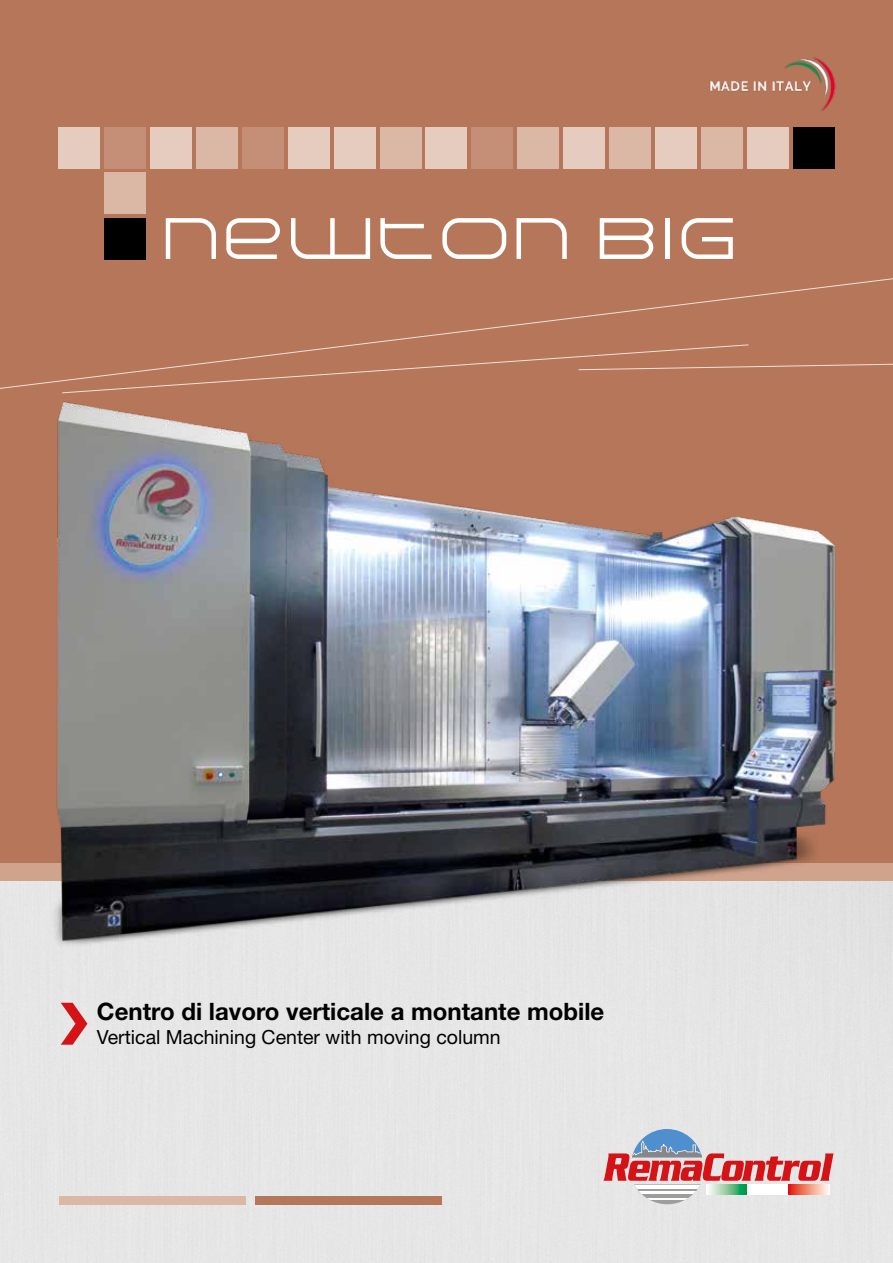
<style>
.page{position:relative;width:893px;height:1263px;background:#fff}
.page>*{position:absolute;margin:0;border:0;box-sizing:border-box;transform-origin:0 0}
.t1{font:58.95px "Arkitech";letter-spacing:.01em;color:#fff}
.t2{font:700 24px "Helvetica Neue";color:#000}
.t3{font:19.5px "Helvetica Neue";color:#000}
</style>
<div class="page">
<div style="left:0;top:880px;width:893px;height:383px;background:#e6e6e6"></div>
<div style="left:0;top:0;width:893px;height:867px;background:#b5765a"></div>
<div style="left:0;top:863px;width:893px;height:17px;background:#d0a38d"></div>
<div style="left:59px;top:1196px;width:187px;height:8px;background:#dbb7a5"></div>
<div style="left:255px;top:1196px;width:187px;height:8px;background:#b5765a"></div>
<svg style="left:0;top:278px;width:893px;height:111px"></svg>
<svg style="left:62px;top:344px;width:831px;height:49px"></svg>
<div style="left:609px;top:128px;width:42px;height:41px;background:#dbb7a5"></div>
<div style="left:380px;top:128px;width:41px;height:41px;background:#dbb7a5"></div>
<div style="left:288px;top:128px;width:41px;height:41px;background:#e6ccbf"></div>
<div style="left:150px;top:128px;width:42px;height:41px;background:#e6ccbf"></div>
<div style="left:242px;top:128px;width:42px;height:41px;background:#c48f76"></div>
<div style="left:747px;top:128px;width:41px;height:41px;background:#e6ccbf"></div>
<div style="left:59px;top:128px;width:41px;height:41px;background:#e6ccbf"></div>
<div style="left:655px;top:128px;width:42px;height:41px;background:#e6ccbf"></div>
<div style="left:426px;top:128px;width:41px;height:41px;background:#e6ccbf"></div>
<div style="left:105px;top:128px;width:41px;height:41px;background:#c48f76"></div>
<div style="left:105px;top:173px;width:41px;height:41px;background:#dbb7a5"></div>
<div style="left:105px;top:218px;width:41px;height:41px;background:#000"></div>
<div style="left:701px;top:128px;width:41px;height:41px;background:#dbb7a5"></div>
<div style="left:472px;top:128px;width:41px;height:41px;background:#c48f76"></div>
<div style="left:518px;top:128px;width:41px;height:41px;background:#dbb7a5"></div>
<div style="left:564px;top:128px;width:41px;height:41px;background:#e6ccbf"></div>
<div style="left:334px;top:128px;width:41px;height:41px;background:#e6ccbf"></div>
<div style="left:196px;top:128px;width:42px;height:41px;background:#dbb7a5"></div>
<div style="left:793px;top:128px;width:41px;height:41px;background:#000"></div>
<img style="left:34px;top:393px;width:830px;height:593px">
<svg style="left:603px;top:1129px;width:230px;height:75px;background:#d5afb3"></svg>
<svg style="left:706px;top:1184px;width:41px;height:10px"></svg>
<div style="left:747px;top:1184px;width:41px;height:10px;background:#fff"></div>
<svg style="left:788px;top:1184px;width:41px;height:10px"></svg>
<img style="left:709px;top:57px;width:127px;height:54px">
<svg style="left:61px;top:1003px;width:26px;height:42px"></svg>
<h1 class="t1" style="left:160px;top:199px;width:580px">NEWTON BIG</h1>
<p class="t2" style="left:97px;top:997px;width:509px">Centro di lavoro verticale a montante mobile</p>
<p class="t3" style="left:97px;top:1025px;width:405px">Vertical Machining Center with moving column</p>
</div>
